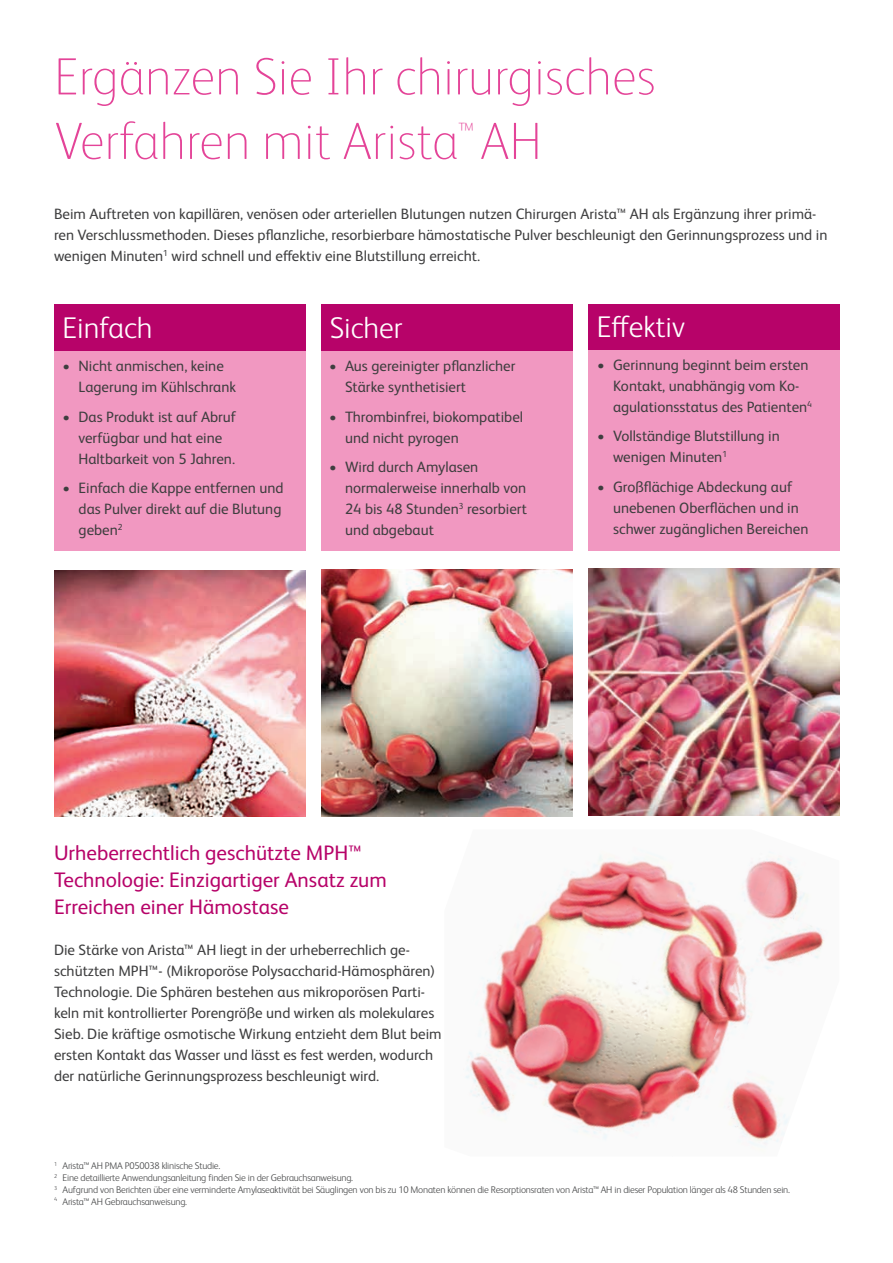
<style>
.page{position:relative;width:893px;height:1263px;background:#fff}
.page>*{position:absolute;margin:0;border:0;box-sizing:border-box;transform-origin:0 0}
.t1{font:100 52.5px/64.5px "FS Albert Pro";color:#e44498}
.EinfachSicherEffekti{font:300 30px "FS Albert Pro";color:#fff}
.t2{font:100 23.55px "FS Albert Pro";color:#e44498}
._14{font:21px/27px "FS Albert Pro";color:#b70369}
.fließtext{font:15px/21px "FS Albert Pro";color:#3e3e3f}
.bullets{font:15px/21px "FS Albert Pro";color:#3e3e3f}
.Absatzformat_3{font:15px/21px "FS Albert Pro";color:#3e3e3f}
.t3{font:300 9.75px "FS Albert Pro";letter-spacing:-.025em;color:#4b4c4d}
</style>
<div class="page">
<img style="left:478px;top:850px;width:194px;height:190px">
<img style="left:672px;top:851px;width:153px;height:296px">
<img style="left:465px;top:1040px;width:218px;height:107px">
<div style="left:321px;top:346px;width:251px;height:205px;background:#f198c1"></div>
<div style="left:321px;top:304px;width:251px;height:47px;background:#b70369"></div>
<div style="left:588px;top:346px;width:251px;height:205px;background:#f198c1"></div>
<div style="left:588px;top:304px;width:251px;height:45px;background:#b70369"></div>
<div style="left:54px;top:346px;width:251px;height:205px;background:#f198c1"></div>
<div style="left:54px;top:304px;width:251px;height:47px;background:#b70369"></div>
<img style="left:54px;top:571px;width:251px;height:245px">
<img style="left:321px;top:569px;width:251px;height:247px">
<img style="left:588px;top:569px;width:251px;height:246px">
<p class="t1" style="left:54px;top:42px;width:603px">Ergänzen Sie Ihr chirurgisches<br>Verfahren mit Arista AH</p>
<p class="t2" style="left:458px;top:116px;width:16px">™</p>
<p class="fließtext" style="left:54px;top:202px;width:775px">Beim Auftreten von kapillären, venösen oder arteriellen Blutungen nutzen Chirurgen Arista™ AH als Ergänzung ihrer primä&shy;ren Verschlussmethoden. Dieses pflanzliche, resorbierbare hämostatische Pulver beschleunigt den Gerinnungsprozess und in wenigen Minuten<sup>1</sup> wird schnell und effektiv eine Blutstillung erreicht.</p>
<p class="EinfachSicherEffekti" style="left:62px;top:307px;width:91px">Einfach</p>
<p class="Absatzformat_3" style="left:79px;top:354px;width:159px;text-indent:-16px">• Nicht anmischen, keine<br>Lagerung im Kühlschrank</p>
<p class="Absatzformat_3" style="left:79px;top:405px;width:159px;text-indent:-16px">• Das Produkt ist auf Abruf verfügbar und hat eine<br>Haltbarkeit von 5 Jahren.</p>
<p class="Absatzformat_3" style="left:79px;top:476px;width:206px;text-indent:-16px">• Einfach die Kappe entfernen und das Pulver direkt auf die Blutung geben<sup>2</sup></p>
<p class="EinfachSicherEffekti" style="left:330px;top:307px;width:74px">Sicher</p>
<p class="bullets" style="left:345px;top:354px;width:172px;text-indent:-16px">• Aus gereinigter pflanzlicher<br>Stärke synthetisiert</p>
<p class="bullets" style="left:345px;top:405px;width:180px;text-indent:-16px">• Thrombinfrei, biokompatibel und nicht pyrogen</p>
<p class="bullets" style="left:345px;top:455px;width:183px;text-indent:-16px">• Wird durch Amylasen normalerweise innerhalb von<br>24 bis 48 Stunden<sup>3</sup> resorbiert und abgebaut</p>
<p class="EinfachSicherEffekti" style="left:597px;top:306px;width:90px">Effektiv</p>
<p class="bullets" style="left:613px;top:353px;width:200px;text-indent:-16px">• Gerinnung beginnt beim ersten<br>Kontakt, unabhängig vom Ko&shy;agulationsstatus des Patienten<sup>4</sup></p>
<p class="bullets" style="left:613px;top:424px;width:168px;text-indent:-16px">• Vollständige Blutstillung in wenigen Minuten<sup>1</sup></p>
<p class="bullets" style="left:613px;top:475px;width:197px;text-indent:-16px">• Großflächige Abdeckung auf unebenen Oberflächen und in schwer zugänglichen Bereichen</p>
<p class="_14" style="left:54px;top:837px;width:334px">Urheberrechtlich geschützte MPH™<br>Technologie: Einzigartiger Ansatz zum<br>Erreichen einer Hämostase</p>
<p class="fließtext" style="left:54px;top:938px;width:389px">Die Stärke von Arista™ AH liegt in der urheberrechlich ge&shy;schützten MPH™- (Mikroporöse Polysaccharid-Hämosphären)<br>Technologie. Die Sphären bestehen aus mikroporösen Parti&shy;keln mit kontrollierter Porengröße und wirken als molekulares Sieb. Die kräftige osmotische Wirkung entzieht dem Blut beim ersten Kontakt das Wasser und lässt es fest werden, wodurch der natürliche Gerinnungsprozess beschleunigt wird.</p>
<p class="t3" style="left:54px;top:1159px;width:168px"><sup>1</sup> Arista™ AH PMA P050038 klinische Studie.</p>
<p class="t3" style="left:54px;top:1171px;width:301px"><sup>2</sup> Eine detaillierte Anwendungsanleitung finden Sie in der Gebrauchsanweisung.</p>
<p class="t3" style="left:54px;top:1183px;width:737px"><sup>3</sup> Aufgrund von Berichten über eine verminderte Amylaseaktivität bei Säuglingen von bis zu 10 Monaten können die Resorptionsraten von Arista™ AH in dieser Population länger als 48 Stunden sein.</p>
<p class="t3" style="left:54px;top:1194px;width:135px"><sup>4</sup> Arista™ AH Gebrauchsanweisung.</p>
</div>
